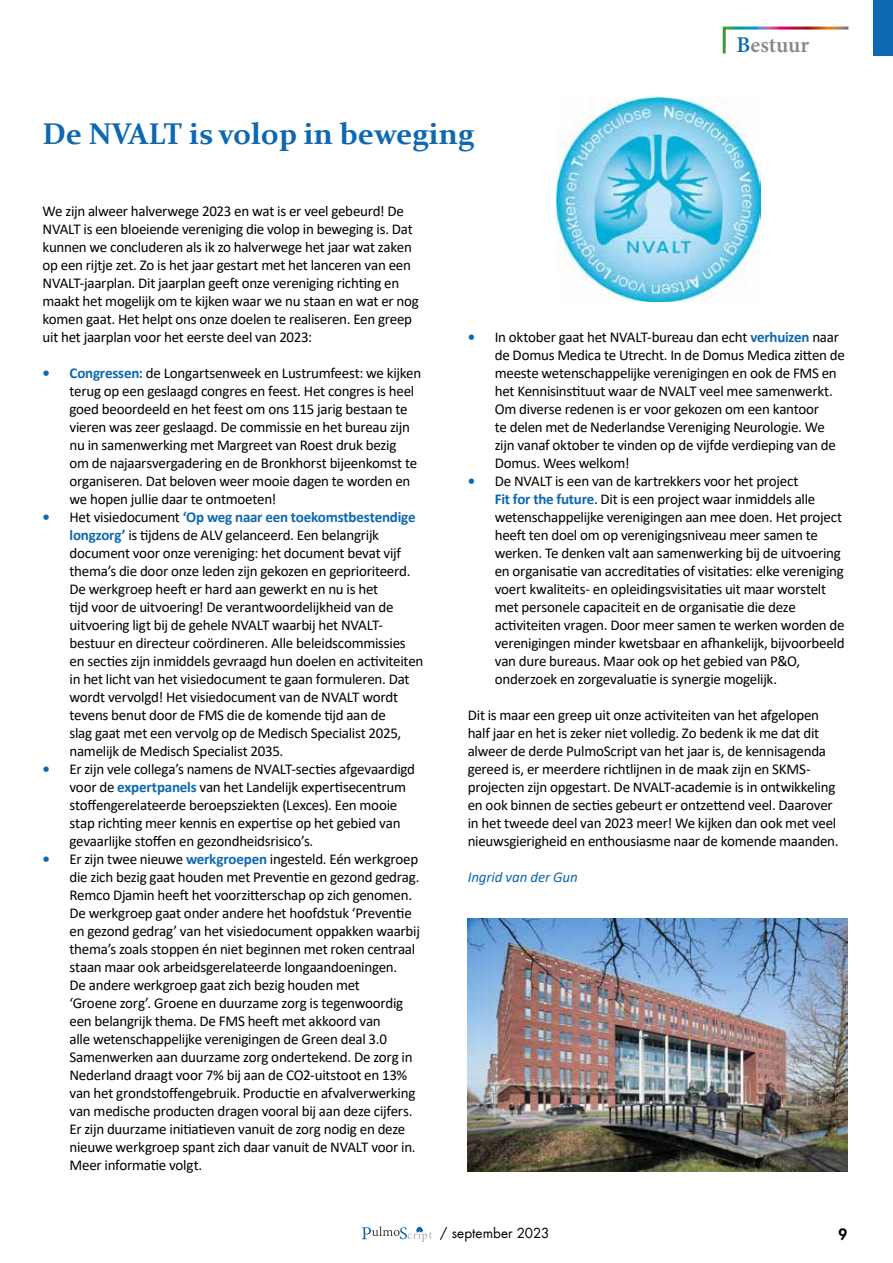
<style>
.page{position:relative;width:893px;height:1263px;background:#fff}
.page>*{position:absolute;margin:0;border:0;box-sizing:border-box;transform-origin:0 0}
.t1{font:700 30px "Constantia";color:#0d68b1}
.t2{font:600 22.5px "Minion Pro";letter-spacing:.005em;color:#878787}
.t3{font:15px/18px "Calibri";letter-spacing:-.02em;color:#000}
.t4{font:italic 15px "Calibri";letter-spacing:-.01em;color:#0d68b1}
.t5{font:800 15px "Futura LT";color:#000}
.t6{font:13.5px "Futura LT";letter-spacing:.005em;color:#000}
.s1{color:#0d68b1}
.s2{font-weight:700;color:#0d68b1}
</style>
<div class="page">
<svg style="left:362px;top:1226px;width:70px;height:16px"></svg>
<div style="left:873px;top:0;width:20px;height:55px;background:#0d68b1"></div>
<svg style="left:722px;top:26px;width:127px;height:28px"></svg>
<img style="left:556px;top:98px;width:205px;height:204px">
<img style="left:468px;top:918px;width:379px;height:253px">
<h1 class="t1" style="left:43px;top:113px;width:433px">De NVALT is volop in beweging</h1>
<h2 class="t2" style="left:736px;top:29px;width:74px"><span class="s1">B</span>estuur</h2>
<p class="t3" style="left:43px;top:202px;width:378px">We zijn alweer halverwege 2023 en wat is er veel gebeurd! De NVALT is een bloeiende vereniging die volop in beweging is. Dat kunnen we concluderen als ik zo halverwege het jaar wat zaken op een rijtje zet. Zo is het jaar gestart met het lanceren van een NVALT-jaarplan. Dit jaarplan geeft onze vereniging richting en maakt het mogelijk om te kijken waar we nu staan en wat er nog komen gaat. Het helpt ons onze doelen te realiseren. Een greep uit het jaarplan voor het eerste deel van 2023:</p>
<p class="t3" style="left:70px;top:364px;width:353px;text-indent:-27px"><span class="s2">• Congressen:</span> de Longartsenweek en Lustrumfeest: we kijken terug op een geslaagd congres en feest. Het congres is heel goed beoordeeld en het feest om ons 115 jarig bestaan te vieren was zeer geslaagd. De commissie en het bureau zijn nu in samenwerking met Margreet van Roest druk bezig<br>om de najaarsvergadering en de Bronkhorst bijeenkomst te organiseren. Dat beloven weer mooie dagen te worden en we hopen jullie daar te ontmoeten!</p>
<p class="t3" style="left:70px;top:508px;width:355px;text-indent:-27px"><span class="s2">•</span> Het visiedocument <span class="s2">‘Op weg naar een toekomstbestendige longzorg’</span> is tijdens de ALV gelanceerd. Een belangrijk document voor onze vereniging: het document bevat vijf thema’s die door onze leden zijn gekozen en geprioriteerd.<br>De werkgroep heeft er hard aan gewerkt en nu is het<br>tijd voor de uitvoering! De verantwoordelijkheid van de uitvoering ligt bij de gehele NVALT waarbij het NVALT&shy;bestuur en directeur coördineren. Alle beleidscommissies en secties zijn inmiddels gevraagd hun doelen en activiteiten in het licht van het visiedocument te gaan formuleren. Dat wordt vervolgd! Het visiedocument van de NVALT wordt tevens benut door de FMS die de komende tijd aan de<br>slag gaat met een vervolg op de Medisch Specialist 2025, namelijk de Medisch Specialist 2035.</p>
<p class="t3" style="left:70px;top:760px;width:347px;text-indent:-27px"><span class="s2">•</span> Er zijn vele collega’s namens de NVALT-secties afgevaardigd voor de <span class="s2">expertpanels</span> van het Landelijk expertisecentrum stoffengerelateerde beroepsziekten (Lexces). Een mooie stap richting meer kennis en expertise op het gebied van gevaarlijke stoffen en gezondheidsrisico’s.</p>
<p class="t3" style="left:70px;top:850px;width:352px;text-indent:-27px"><span class="s2">•</span> Er zijn twee nieuwe <span class="s2">werkgroepen</span> ingesteld. Eén werkgroep die zich bezig gaat houden met Preventie en gezond gedrag.<br>Remco Djamin heeft het voorzitterschap op zich genomen.<br>De werkgroep gaat onder andere het hoofdstuk ‘Preventie en gezond gedrag’ van het visiedocument oppakken waarbij thema’s zoals stoppen én niet beginnen met roken centraal staan maar ook arbeidsgerelateerde longaandoeningen.<br>De andere werkgroep gaat zich bezig houden met<br>‘Groene zorg’. Groene en duurzame zorg is tegenwoordig een belangrijk thema. De FMS heeft met akkoord van<br>alle wetenschappelijke verenigingen de Green deal 3.0<br>Samenwerken aan duurzame zorg ondertekend. De zorg in Nederland draagt voor 7% bij aan de CO2-uitstoot en 13% van het grondstoffengebruik. Productie en afvalverwerking van medische producten dragen vooral bij aan deze cijfers.<br>Er zijn duurzame initiatieven vanuit de zorg nodig en deze nieuwe werkgroep spant zich daar vanuit de NVALT voor in.<br>Meer informatie volgt.</p>
<p class="t3" style="left:495px;top:328px;width:352px;text-indent:-27px"><span class="s2">•</span> In oktober gaat het NVALT-bureau dan echt <span class="s2">verhuizen</span> naar de Domus Medica te Utrecht. In de Domus Medica zitten de meeste wetenschappelijke verenigingen en ook de FMS en het Kennisinstituut waar de NVALT veel mee samenwerkt.<br>Om diverse redenen is er voor gekozen om een kantoor<br>te delen met de Nederlandse Vereniging Neurologie. We zijn vanaf oktober te vinden op de vijfde verdieping van de Domus. Wees welkom!</p>
<p class="t3" style="left:495px;top:472px;width:351px;text-indent:-27px"><span class="s2">•</span> De NVALT is een van de kartrekkers voor het project<br><span class="s2">Fit for the future</span>. Dit is een project waar inmiddels alle wetenschappelijke verenigingen aan mee doen. Het project heeft ten doel om op verenigingsniveau meer samen te werken. Te denken valt aan samenwerking bij de uitvoering en organisatie van accreditaties of visitaties: elke vereniging voert kwaliteits- en opleidingsvisitaties uit maar worstelt met personele capaciteit en de organisatie die deze activiteiten vragen. Door meer samen te werken worden de verenigingen minder kwetsbaar en afhankelijk, bijvoorbeeld van dure bureaus. Maar ook op het gebied van P&amp;O, onderzoek en zorgevaluatie is synergie mogelijk.</p>
<p class="t3" style="left:468px;top:706px;width:372px">Dit is maar een greep uit onze activiteiten van het afgelopen half jaar en het is zeker niet volledig. Zo bedenk ik me dat dit alweer de derde PulmoScript van het jaar is, de kennisagenda gereed is, er meerdere richtlijnen in de maak zijn en SKMS&shy;projecten zijn opgestart. De NVALT-academie is in ontwikkeling en ook binnen de secties gebeurt er ontzettend veel. Daarover in het tweede deel van 2023 meer! We kijken dan ook met veel nieuwsgierigheid en enthousiasme naar de komende maanden.</p>
<p class="t4" style="left:468px;top:867px;width:112px">Ingrid van der Gun</p>
<p class="t6" style="left:440px;top:1225px;width:111px">/ september 2023</p>
<p class="t5" style="left:839px;top:1224px;width:10px">9</p>
</div>
